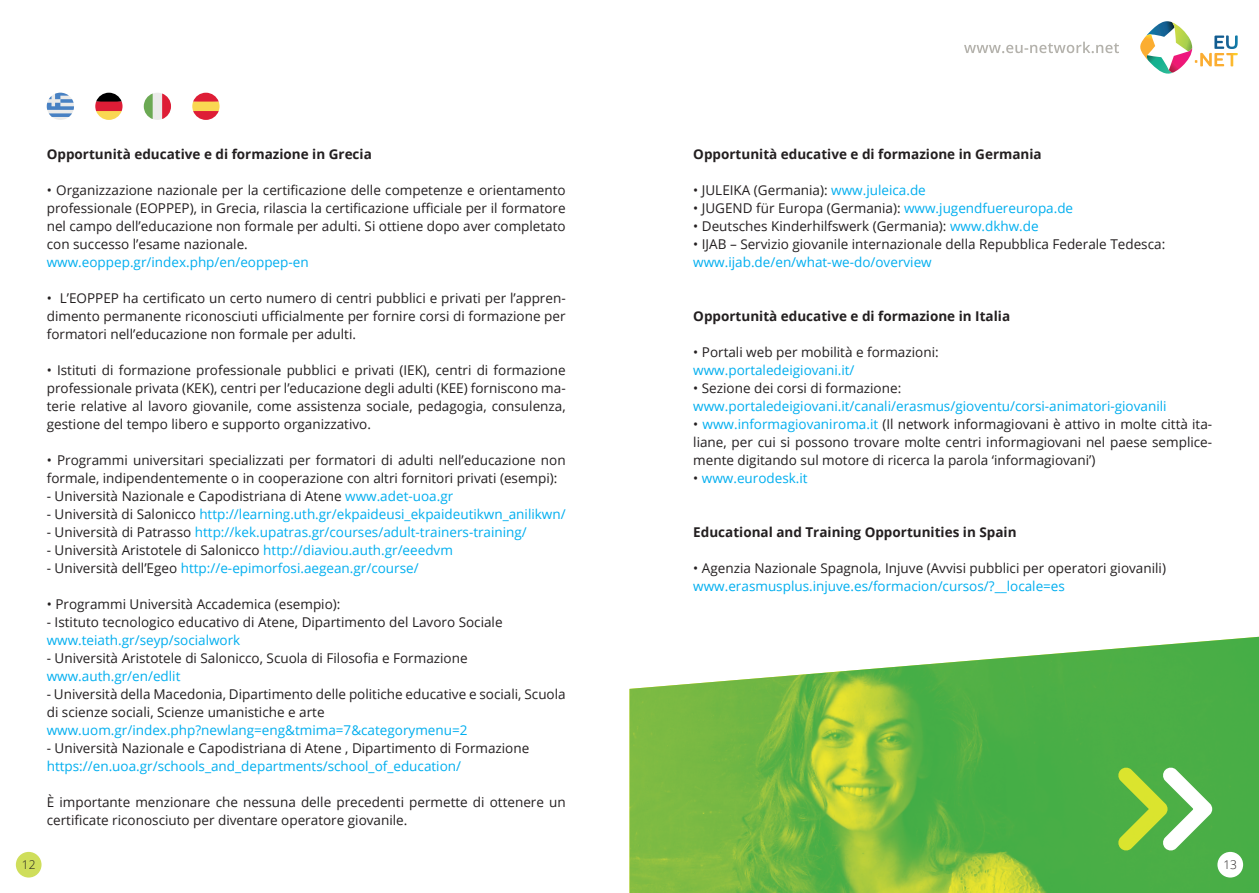
<style>
.page{position:relative;width:1259px;height:893px;background:#fff}
.page>*{position:absolute;margin:0;border:0;box-sizing:border-box;transform-origin:0 0}
.t1{font:13.5px/18px "Open Sans";color:#231f20;text-align:justify}
.t2{font:13.5px "Open Sans";color:#00aeef}
.t3{font:700 13.5px "Open Sans";color:#231f20}
.t4{font:300 12px "Open Sans";color:#231f20}
.s1{color:#00aeef}
.s2{color:#231f20}
</style>
<div class="page">
<img style="left:629px;top:637px;width:630px;height:256px">
<div style="left:1217px;top:852px;width:26px;height:25px;background:#fff;border-radius:50%"></div>
<div style="left:16px;top:852px;width:26px;height:25px;background:#cfde5b;border-radius:50%"></div>
<svg style="left:1140px;top:21px;width:52px;height:53px"></svg>
<svg style="left:1200px;top:35px;width:37px;height:31px"></svg>
<svg style="left:964px;top:42px;width:155px;height:11px"></svg>
<div style="left:144px;top:93px;width:27px;height:27px;background:#ebebea;border-radius:50%"></div>
<svg style="left:162px;top:94px;width:9px;height:25px"></svg>
<svg style="left:144px;top:94px;width:9px;height:25px"></svg>
<div style="left:47px;top:93px;width:27px;height:27px;background:#ebebea;border-radius:50%"></div>
<svg style="left:47px;top:93px;width:27px;height:24px"></svg>
<svg style="left:192px;top:93px;width:27px;height:27px"></svg>
<svg style="left:95px;top:93px;width:27px;height:27px"></svg>
<svg style="left:1117px;top:763px;width:98px;height:92px"></svg>
<p class="t3" style="left:47px;top:145px;width:326px">Opportunità educative e di formazione in Grecia</p>
<p class="t1" style="left:47px;top:181px;width:520px">• Organizzazione nazionale per la certificazione delle competenze e orientamento professionale (EOPPEP), in Grecia, rilascia la certificazione ufficiale per il formatore nel campo dell’educazione non formale per adulti. Si ottiene dopo aver completato con successo l’esame nazionale.</p>
<p class="t2" style="left:47px;top:253px;width:263px">www.eoppep.gr/index.php/en/eoppep-en</p>
<p class="t1" style="left:47px;top:289px;width:520px">• L’EOPPEP ha certificato un certo numero di centri pubblici e privati per l’appren&shy;dimento permanente riconosciuti ufficialmente per fornire corsi di formazione per formatori nell’educazione non formale per adulti.</p>
<p class="t1" style="left:47px;top:361px;width:520px">• Istituti di formazione professionale pubblici e privati (IEK), centri di formazione professionale privata (KEK), centri per l’educazione degli adulti (KEE) forniscono ma&shy;terie relative al lavoro giovanile, come assistenza sociale, pedagogia, consulenza, gestione del tempo libero e supporto organizzativo.</p>
<p class="t1" style="left:47px;top:451px;width:520px">• Programmi universitari specializzati per formatori di adulti nell’educazione non formale, indipendentemente o in cooperazione con altri fornitori privati (esempi):</p>
<p class="t1" style="left:47px;top:487px;width:408px">- Università Nazionale e Capodistriana di Atene <span class="s1">www.adet-uoa.gr</span></p>
<p class="t2" style="left:47px;top:505px;width:520px"><span class="s2">- Università di Salonicco</span> http://learning.uth.gr/ekpaideusi_ekpaideutikwn_anilikwn/</p>
<p class="t2" style="left:47px;top:523px;width:481px"><span class="s2">- Università di Patrasso</span> http://kek.upatras.gr/courses/adult-trainers-training/</p>
<p class="t1" style="left:47px;top:541px;width:408px">- Università Aristotele di Salonicco <span class="s1">http://diaviou.auth.gr/eeedvm</span></p>
<p class="t2" style="left:47px;top:559px;width:373px"><span class="s2">- Università dell’Egeo</span> http://e-epimorfosi.aegean.gr/course/</p>
<p class="t1" style="left:47px;top:595px;width:295px">• Programmi Università Accademica (esempio):</p>
<p class="t1" style="left:47px;top:613px;width:457px">- Istituto tecnologico educativo di Atene, Dipartimento del Lavoro Sociale</p>
<p class="t2" style="left:47px;top:631px;width:195px">www.teiath.gr/seyp/socialwork</p>
<p class="t1" style="left:47px;top:649px;width:422px">- Università Aristotele di Salonicco, Scuola di Filosofia e Formazione</p>
<p class="t2" style="left:47px;top:667px;width:135px">www.auth.gr/en/edlit</p>
<p class="t1" style="left:47px;top:685px;width:520px">- Università della Macedonia, Dipartimento delle politiche educative e sociali, Scuola di scienze sociali, Scienze umanistiche e arte</p>
<p class="t2" style="left:47px;top:721px;width:422px">www.uom.gr/index.php?newlang=eng&amp;tmima=7&amp;categorymenu=2</p>
<p class="t1" style="left:47px;top:739px;width:484px">- Università Nazionale e Capodistriana di Atene , Dipartimento di Formazione</p>
<p class="t2" style="left:47px;top:757px;width:416px">https://en.uoa.gr/schools_and_departments/school_of_education/</p>
<p class="t1" style="left:47px;top:793px;width:520px">È importante menzionare che nessuna delle precedenti permette di ottenere un certificate riconosciuto per diventare operatore giovanile.</p>
<p class="t3" style="left:693px;top:145px;width:350px">Opportunità educative e di formazione in Germania</p>
<p class="t1" style="left:693px;top:181px;width:234px">• JULEIKA (Germania): <span class="s1">www.juleica.de</span></p>
<p class="t1" style="left:693px;top:199px;width:381px">• JUGEND für Europa (Germania): <span class="s1">www.jugendfuereuropa.de</span></p>
<p class="t1" style="left:693px;top:217px;width:347px">• Deutsches Kinderhilfswerk (Germania): <span class="s1">www.dkhw.de</span></p>
<p class="t1" style="left:693px;top:235px;width:473px">• IJAB – Servizio giovanile internazionale della Repubblica Federale Tedesca:</p>
<p class="t2" style="left:693px;top:253px;width:240px">www.ijab.de/en/what-we-do/overview</p>
<p class="t3" style="left:693px;top:307px;width:318px">Opportunità educative e di formazione in Italia</p>
<p class="t1" style="left:693px;top:343px;width:247px">• Portali web per mobilità e formazioni:</p>
<p class="t2" style="left:693px;top:361px;width:163px">www.portaledeigiovani.it/</p>
<p class="t1" style="left:693px;top:379px;width:209px">• Sezione dei corsi di formazione:</p>
<p class="t2" style="left:693px;top:397px;width:475px">www.portaledeigiovani.it/canali/erasmus/gioventu/corsi-animatori-giovanili</p>
<p class="t1" style="left:693px;top:415px;width:520px">• <span class="s1">www.informagiovaniroma.it</span> (Il network informagiovani è attivo in molte città ita&shy;liane, per cui si possono trovare molte centri informagiovani nel paese semplice&shy;mente digitando sul motore di ricerca la parola ‘informagiovani’)</p>
<p class="t2" style="left:693px;top:469px;width:116px"><span class="s2">•</span> www.eurodesk.it</p>
<p class="t3" style="left:693px;top:523px;width:325px">Educational and Training Opportunities in Spain</p>
<p class="t1" style="left:693px;top:559px;width:474px">• Agenzia Nazionale Spagnola, Injuve (Avvisi pubblici per operatori giovanili)</p>
<p class="t2" style="left:693px;top:577px;width:373px">www.erasmusplus.injuve.es/formacion/cursos/?__locale=es</p>
<p class="t4" style="left:22px;top:856px;width:15px">12</p>
<p class="t4" style="left:1223px;top:856px;width:15px">13</p>
</div>
